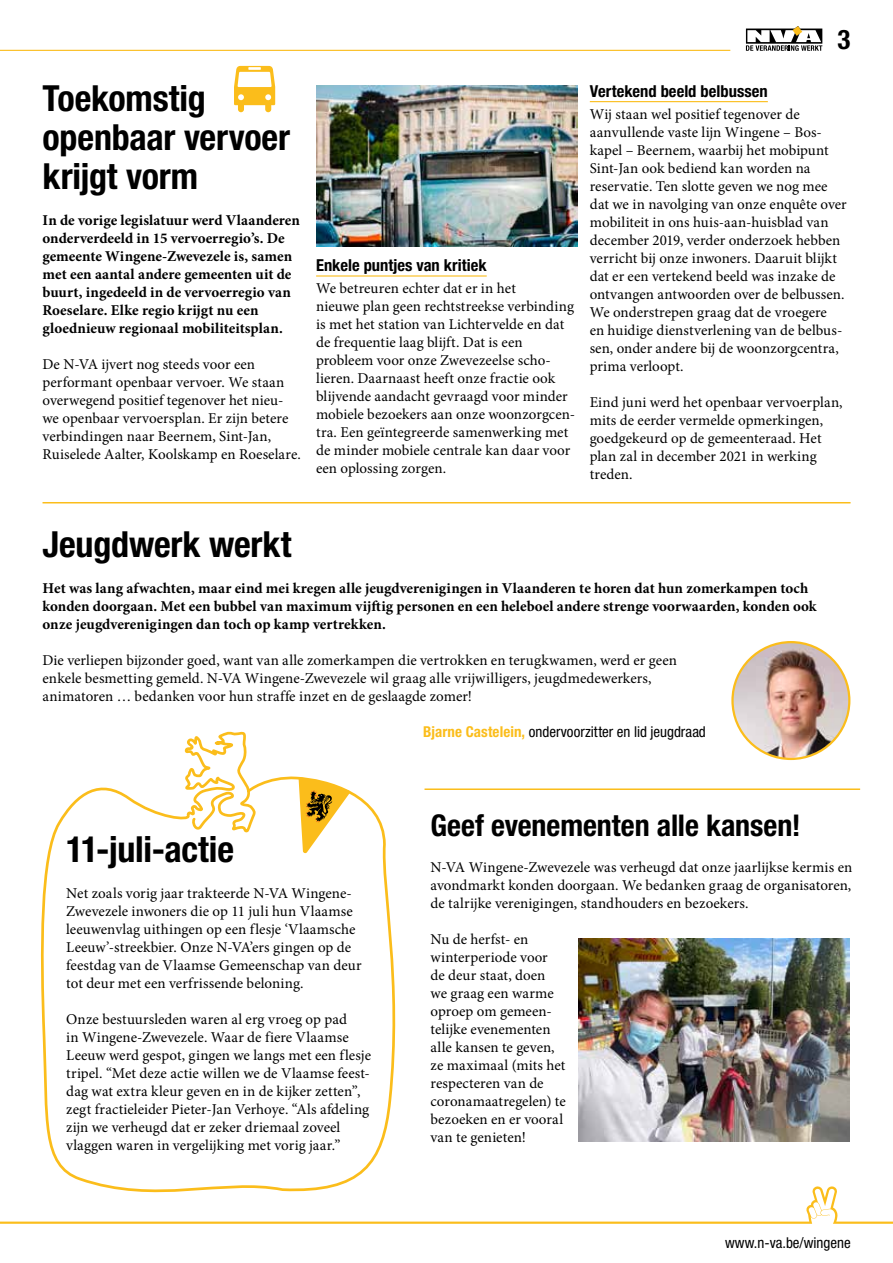
<style>
.page{position:relative;width:893px;height:1263px;background:#fff}
.page>*{position:absolute;margin:0;border:0;box-sizing:border-box;transform-origin:0 0}
.t1{font:700 condensed 36px/39px "Helvetica Neue LT Std";letter-spacing:-.005em;color:#000}
.t2{font:700 condensed 30px "Helvetica Neue LT Std";color:#000}
.t3{font:700 condensed 27px "Helvetica Neue LT Std";color:#000}
.t4{font:700 condensed 16.5px "Helvetica Neue LT Std";color:#000}
.t5{font:15px/18px "Minion Pro";color:#000}
.t6{font:700 15px/18px "Minion Pro";color:#000}
.t7{font:condensed 15px "Helvetica Neue LT Std";color:#000}
.s1{font-weight:700;color:#fbbd1b}
</style>
<div class="page">
<hr style="left:0;top:50px;width:730px;height:1px;background:#fbbd1b">
<hr style="left:316px;top:275px;width:171px;height:2px;background:#fbbd1b">
<hr style="left:590px;top:101px;width:178px;height:1px;background:#fbbd1b">
<hr style="left:43px;top:502px;width:808px;height:1px;background:#fbbd1b">
<hr style="left:424px;top:788px;width:436px;height:2px;background:#fbbd1b">
<img style="left:579px;top:938px;width:271px;height:204px">
<img style="left:316px;top:85px;width:261px;height:162px">
<svg style="left:234px;top:66px;width:41px;height:46px"></svg>
<img style="left:732px;top:642px;width:117px;height:117px;border-radius:58px">
<div style="left:731px;top:641px;width:119px;height:119px;border:2px solid #fbbd1b;border-radius:50%"></div>
<svg style="left:40px;top:731px;width:356px;height:455px"></svg>
<svg style="left:298px;top:777px;width:53px;height:77px"></svg>
<svg style="left:0;top:1186px;width:893px;height:38px"></svg>
<svg style="left:746px;top:26px;width:76px;height:25px"></svg>
<h1 class="t1" style="left:43px;top:78px;width:249px">Toekomstig openbaar vervoer krijgt vorm</h1>
<p class="t6" style="left:43px;top:211px;width:259px">In de vorige legislatuur werd Vlaanderen onderverdeeld in 15 vervoerregio’s. De gemeente Wingene-Zwevezele is, samen met een aantal andere gemeenten uit de buurt, ingedeeld in de vervoerregio van Roeselare. Elke regio krijgt nu een gloednieuw regionaal mobiliteitsplan.</p>
<p class="t5" style="left:43px;top:355px;width:260px">De N-VA ijvert nog steeds voor een performant openbaar vervoer. We staan overwegend positief tegenover het nieu&shy;we openbaar vervoersplan. Er zijn betere verbindingen naar Beernem, Sint-Jan, Ruiselede Aalter, Koolskamp en Roeselare.</p>
<p class="t4" style="left:316px;top:255px;width:172px">Enkele puntjes van kritiek</p>
<p class="t5" style="left:316px;top:280px;width:261px">We betreuren echter dat er in het<br>nieuwe plan geen rechtstreekse verbinding is met het station van Lichtervelde en dat de frequentie laag blijft. Dat is een probleem voor onze Zwevezeelse scho&shy;lieren. Daarnaast heeft onze fractie ook blijvende aandacht gevraagd voor minder mobiele bezoekers aan onze woonzorgcen&shy;tra. Een geïntegreerde samenwerking met de minder mobiele centrale kan daar voor een oplossing zorgen.</p>
<h3 class="t3" style="left:837px;top:23px;width:14px">3</h3>
<p class="t4" style="left:590px;top:81px;width:180px">Vertekend beeld belbussen</p>
<p class="t5" style="left:590px;top:105px;width:259px">Wij staan wel positief tegenover de aanvullende vaste lijn Wingene – Bos&shy;kapel – Beernem, waarbij het mobipunt Sint-Jan ook bediend kan worden na reservatie. Ten slotte geven we nog mee dat we in navolging van onze enquête over mobiliteit in ons huis-aan-huisblad van december 2019, verder onderzoek hebben verricht bij onze inwoners. Daaruit blijkt dat er een vertekend beeld was inzake de ontvangen antwoorden over de belbussen.<br>We onderstrepen graag dat de vroegere<br>en huidige dienstverlening van de belbus&shy;sen, onder andere bij de woonzorgcentra, prima verloopt.</p>
<p class="t5" style="left:590px;top:393px;width:255px">Eind juni werd het openbaar vervoerplan, mits de eerder vermelde opmerkingen, goedgekeurd op de gemeenteraad. Het plan zal in december 2021 in werking treden.</p>
<h1 class="t1" style="left:43px;top:524px;width:251px">Jeugdwerk werkt</h1>
<p class="t6" style="left:43px;top:579px;width:776px">Het was lang afwachten, maar eind mei kregen alle jeugdverenigingen in Vlaanderen te horen dat hun zomerkampen toch konden doorgaan. Met een bubbel van maximum vijftig personen en een heleboel andere strenge voorwaarden, konden ook onze jeugdverenigingen dan toch op kamp vertrekken.</p>
<p class="t5" style="left:43px;top:651px;width:636px">Die verliepen bijzonder goed, want van alle zomerkampen die vertrokken en terugkwamen, werd er geen enkele besmetting gemeld. N-VA Wingene-Zwevezele wil graag alle vrijwilligers, jeugdmedewerkers, animatoren … bedanken voor hun straffe inzet en de geslaagde zomer!</p>
<p class="t7" style="left:423px;top:723px;width:284px"><span class="s1">Bjarne Castelein,</span> ondervoorzitter en lid jeugdraad</p>
<h1 class="t1" style="left:66px;top:829px;width:169px">11-juli-actie</h1>
<p class="t5" style="left:66px;top:884px;width:297px">Net zoals vorig jaar trakteerde N-VA Wingene-Zwevezele inwoners die op 11 juli hun Vlaamse leeuwenvlag uithingen op een flesje ‘Vlaamsche Leeuw’-streekbier. Onze N-VA’ers gingen op de feestdag van de Vlaamse Gemeenschap van deur tot deur met een verfrissende beloning.</p>
<p class="t5" style="left:66px;top:1010px;width:306px">Onze bestuursleden waren al erg vroeg op pad<br>in Wingene-Zwevezele. Waar de fiere Vlaamse Leeuw werd gespot, gingen we langs met een flesje tripel. “Met deze actie willen we de Vlaamse feest&shy;dag wat extra kleur geven en in de kijker zetten”, zegt fractieleider Pieter-Jan Verhoye. “Als afdeling zijn we verheugd dat er zeker driemaal zoveel vlaggen waren in vergelijking met vorig jaar.”</p>
<h2 class="t2" style="left:431px;top:807px;width:371px">Geef evenementen alle kansen!</h2>
<p class="t5" style="left:431px;top:858px;width:423px;text-align:justify">N-VA Wingene-Zwevezele was verheugd dat onze jaarlijkse kermis en avondmarkt konden doorgaan. We bedanken graag de organisatoren, de talrijke verenigingen, standhouders en bezoekers.</p>
<p class="t5" style="left:431px;top:930px;width:137px">Nu de herfst- en winterperiode voor de deur staat, doen<br>we graag een warme oproep om gemeen&shy;telijke evenementen alle kansen te geven, ze maximaal (mits het respecteren van de coronamaatregelen) te bezoeken en er vooral van te genieten!</p>
<p class="t7" style="left:725px;top:1234px;width:127px">www.n-va.be/wingene</p>
</div>
